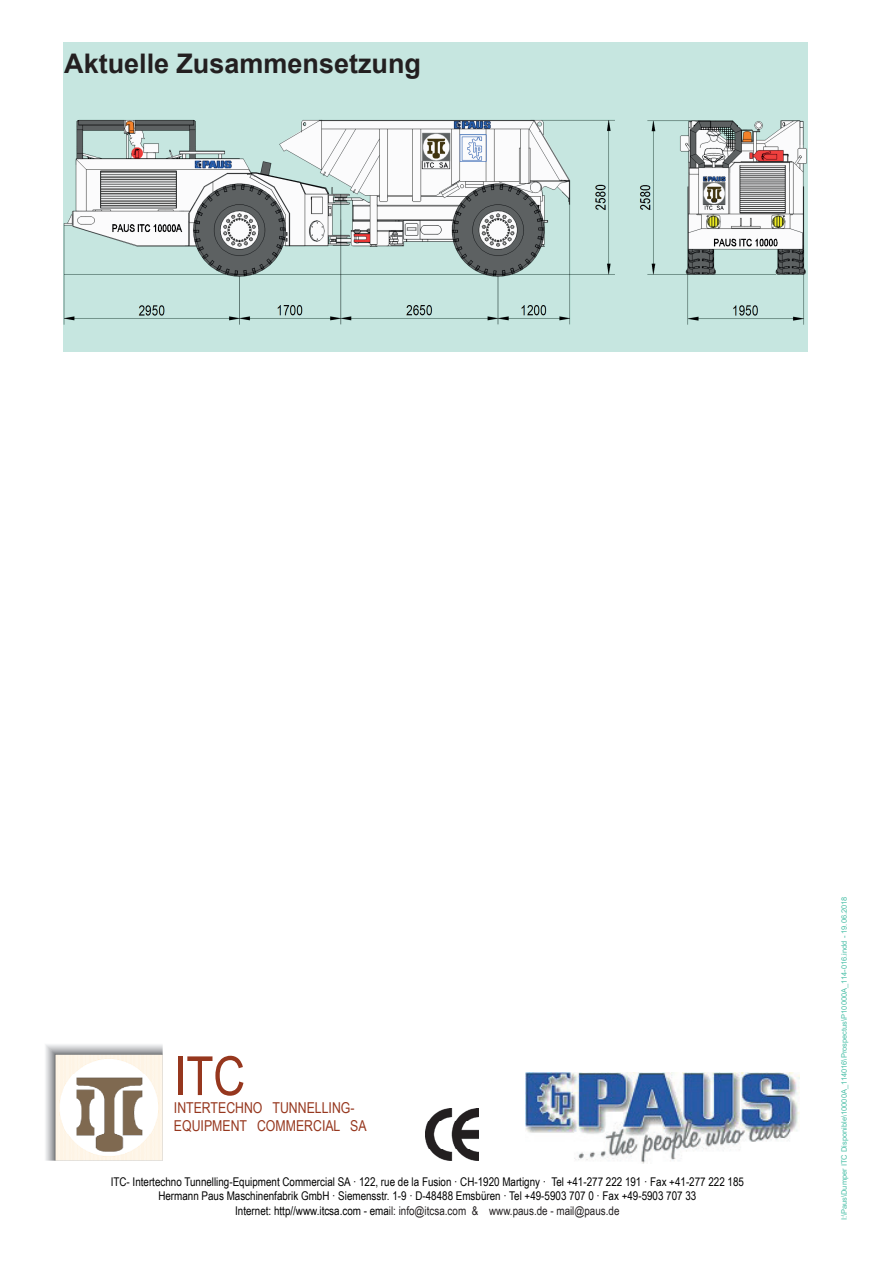
<style>
.page{position:relative;width:893px;height:1263px;background:#fff}
.page>*{position:absolute;margin:0;border:0;box-sizing:border-box;transform-origin:0 0}
.t1{font:54px "Arial Narrow";color:#96371e}
.t2{font:700 27px "Arial";color:#231f20}
.t3{font:15px/18px "Arial Narrow";color:#96371e}
.t4{font:12px/14.4px "Arial Narrow";color:#000001;text-align:center}
.t5{font:7.5px "Arial";color:#49bfa7}
.s1{color:#231f20}
</style>
<div class="page">
<img style="left:426px;top:1108px;width:52px;height:53px">
<img style="left:45px;top:1044px;width:118px;height:117px">
<img style="left:525px;top:1073px;width:274px;height:90px">
<img style="left:64px;top:43px;width:744px;height:309px">
<h2 class="t2" style="left:64px;top:45px;width:358px">Aktuelle Zusammensetzung</h2>
<h1 class="t1" style="left:174px;top:1036px;width:73px">ITC</h1>
<p class="t3" style="left:174px;top:1098px;width:194px">INTERTECHNO TUNNELLING-<br>EQUIPMENT COMMERCIAL SA</p>
<p class="t4" style="left:111px;top:1174px;width:635px">ITC- Intertechno Tunnelling-Equipment Commercial SA · 122, rue de la Fusion · CH-1920 Martigny · Tel +41-277 222 191 · Fax +41-277 222 185<br>Hermann Paus Maschinenfabrik GmbH · Siemensstr. 1-9 · D-48488 Emsbüren · Tel +49-5903 707 0 · Fax +49-5903 707 33<br>Internet: http//www.itcsa.com - ema<span class="s1">il: info@itcsa.com &amp; www.paus.de - mail@paus.de</span></p>
<p class="t5" style="left:839px;top:1220px;width:326px;rotate:-90deg">I:\Paus\Dumper ITC Disponible\10000A_114016\Prospectus\P10000A_114-016.indd - 19.06.2018</p>
</div>
